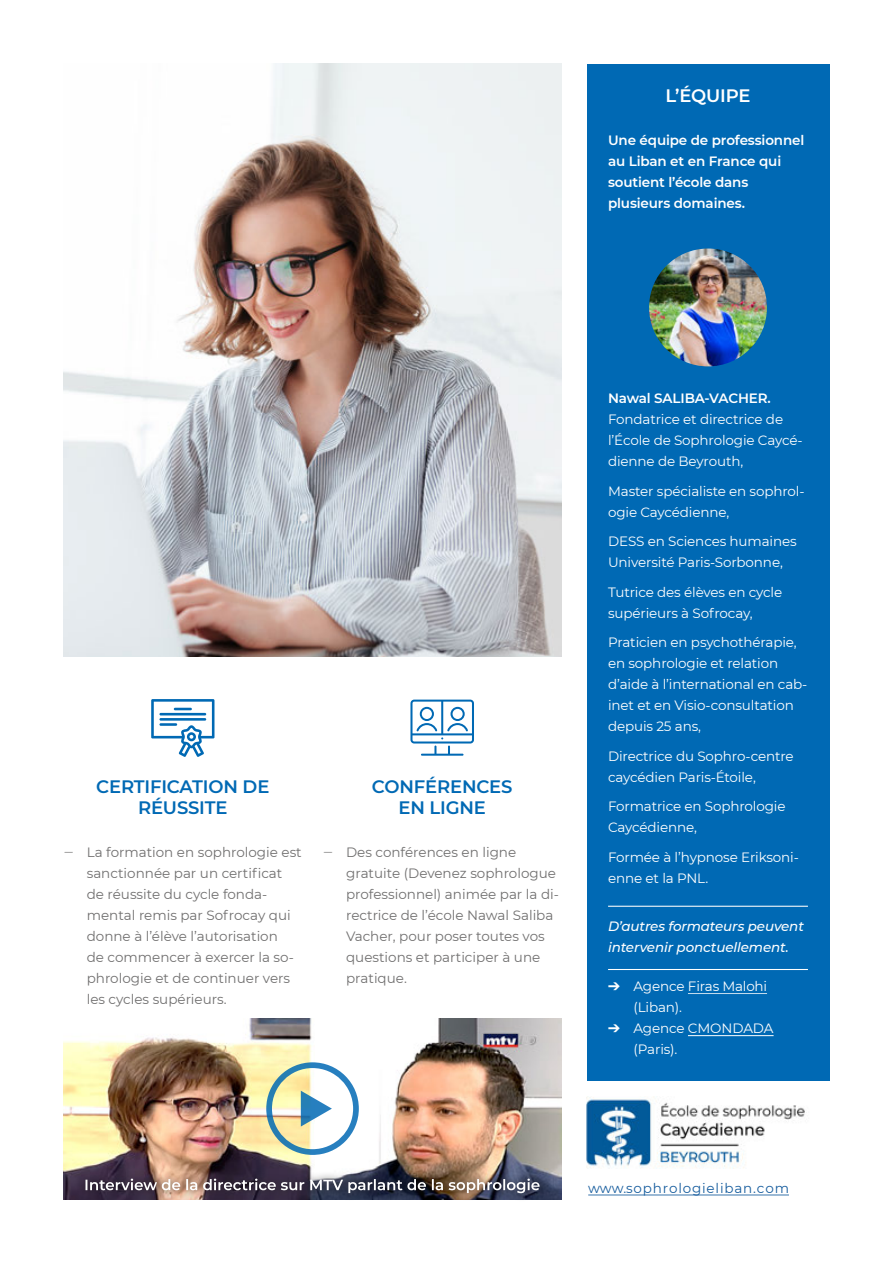
<style>
.page{position:relative;width:893px;height:1263px;background:#fff}
.page>*{position:absolute;margin:0;border:0;box-sizing:border-box;transform-origin:0 0}
.Titre_sections{font:600 18px/21.6px "Montserrat";letter-spacing:-.01em;color:#0069b4;text-align:center}
.Titre_sections-2{font:600 18px "Montserrat";letter-spacing:-.01em;color:#fff}
.liste1{font:13.5px/21px "Montserrat";letter-spacing:-.01em;color:#fff}
.t1{font:13.5px/21px "Montserrat";color:#706f6f}
.liste1-2{font:600 13.5px/21px "Montserrat";letter-spacing:-.01em;color:#fff}
.liste1-3{font:italic 500 13.5px/21px "Montserrat";letter-spacing:-.01em;color:#fff}
.liste1-4{font:13.5px "Montserrat";letter-spacing:.06em;color:#175d9e}
.s1{font-family:"Montserrat Alternates";font-style:italic}
.s2{font-weight:600}
.s3{font-style:inherit}
</style>
<div class="page">
<svg style="left:151px;top:699px;width:63px;height:58px"></svg>
<svg style="left:410px;top:700px;width:64px;height:56px"></svg>
<img style="left:64px;top:1018px;width:497px;height:181px">
<img style="left:64px;top:64px;width:497px;height:592px">
<div style="left:587px;top:64px;width:242px;height:1016px;background:#0069b4"></div>
<hr style="left:608px;top:906px;width:200px;height:1px;background:#fff">
<hr style="left:608px;top:969px;width:200px;height:1px;background:#fff">
<img style="left:649px;top:248px;width:118px;height:118px;border-radius:59px">
<img style="left:587px;top:1097px;width:218px;height:72px">
<svg style="left:266px;top:1062px;width:93px;height:93px"></svg>
<div style="left:76px;top:1170px;width:472px;height:32px;background:#231f20;opacity:.35"></div>
<img style="left:86px;top:1178px;width:454px;height:15px">
<hr style="left:588px;top:1194px;width:201px;height:1px;background:#175d9e">
<hr style="left:688px;top:993px;width:79px;height:1px;background:#fff">
<hr style="left:688px;top:1035px;width:86px;height:1px;background:#fff">
<p class="Titre_sections-2" style="left:665px;top:83px;width:87px">L’ÉQUIPE</p>
<p class="liste1-2" style="left:608px;top:129px;width:198px">Une équipe de professionnel au Liban et en France qui soutient l’école dans plusieurs domaines.</p>
<p class="Titre_sections" style="left:96px;top:775px;width:175px">CERTIFICATION DE<br>RÉUSSITE</p>
<p class="t1" style="left:87px;top:841px;width:217px;text-indent:-23px"><span class="s1">‒</span> La formation en sophrologie est sanctionnée par un certificat de réussite du cycle fonda&shy;mental remis par Sofrocay qui donne à l’élève l’autorisation<br>de commencer à exercer la so&shy;phrologie et de continuer vers les cycles supérieurs.</p>
<p class="Titre_sections" style="left:372px;top:775px;width:142px">CONFÉRENCES<br>EN LIGNE</p>
<p class="t1" style="left:346px;top:841px;width:214px;text-indent:-23px"><span class="s1">‒</span> Des conférences en ligne gratuite (Devenez sophrologue professionnel) animée par la di&shy;rectrice de l’école Nawal Saliba<br>Vacher, pour poser toutes vos questions et participer à une pratique.</p>
<p class="liste1" style="left:608px;top:387px;width:196px"><span class="s2">Nawal SALIBA-VACHER.<br></span>Fondatrice et directrice de l’École de Sophrologie Caycé&shy;dienne de Beyrouth,</p>
<p class="liste1" style="left:608px;top:480px;width:198px">Master spécialiste en sophrol&shy;ogie Caycédienne,</p>
<p class="liste1" style="left:608px;top:530px;width:190px">DESS en Sciences humaines<br>Université Paris-Sorbonne,</p>
<p class="liste1" style="left:608px;top:581px;width:176px">Tutrice des élèves en cycle supérieurs à Sofrocay,</p>
<p class="liste1" style="left:608px;top:631px;width:201px">Praticien en psychothérapie, en sophrologie et relation d’aide à l’international en cab&shy;inet et en Visio-consultation depuis 25 ans,</p>
<p class="liste1" style="left:608px;top:745px;width:187px">Directrice du Sophro-centre caycédien Paris-Étoile,</p>
<p class="liste1" style="left:608px;top:795px;width:179px">Formatrice en Sophrologie<br>Caycédienne,</p>
<p class="liste1" style="left:608px;top:846px;width:192px">Formée à l’hypnose Eriksoni&shy;enne et la PNL.</p>
<p class="liste1-3" style="left:608px;top:915px;width:197px">D’autres formateurs peuvent intervenir ponctuellement.</p>
<p class="liste1" style="left:633px;top:975px;width:135px;text-indent:-25px">➔ Agence <span class="s3">Firas Malohi </span>(Liban).</p>
<p class="liste1" style="left:633px;top:1017px;width:142px;text-indent:-25px">➔ Agence CMONDADA (Paris).</p>
<p class="liste1-4" style="left:588px;top:1178px;width:202px">www.sophrologieliban.com</p>
</div>
